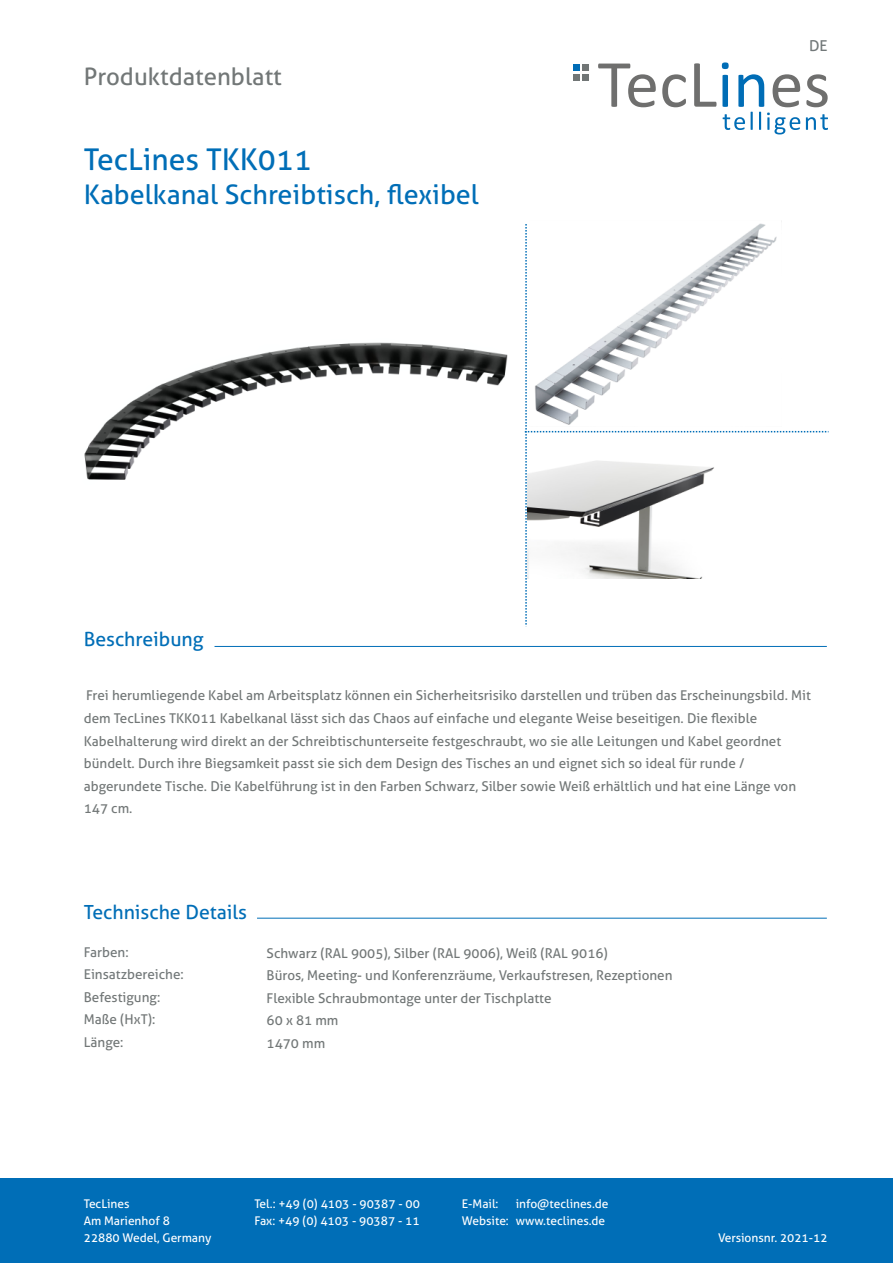
<style>
.page{position:relative;width:893px;height:1263px;background:#fff}
.page>*{position:absolute;margin:0;border:0;box-sizing:border-box;transform-origin:0 0}
.t1{font:30px "Aller";color:#006eb7}
.t2{font:27px "Aller";color:#006eb7}
.t3{font:24px "Aller";color:#727777}
.t4{font:19.5px "Aller";color:#006eb7}
.t5{font:15px "Aller";color:#727879}
.t6{font:13.5px/22.5px "Aller";color:#727777}
.t7{font:13.5px/22.5px "Aller";color:#727879}
.t8{font:12px "Aller";color:#fff}
</style>
<div class="page">
<div style="left:0;top:1178px;width:893px;height:85px;background:#006eb7"></div>
<svg style="left:598px;top:64px;width:58px;height:43px"></svg>
<svg style="left:662px;top:74px;width:24px;height:33px"></svg>
<svg style="left:694px;top:63px;width:22px;height:44px"></svg>
<svg style="left:806px;top:74px;width:22px;height:33px"></svg>
<svg style="left:722px;top:62px;width:78px;height:72px"></svg>
<svg style="left:806px;top:114px;width:22px;height:16px"></svg>
<div style="left:573px;top:64px;width:7px;height:6px;background:#006db6"></div>
<div style="left:582px;top:64px;width:7px;height:6px;background:#717676"></div>
<div style="left:573px;top:74px;width:7px;height:7px;background:#717676"></div>
<div style="left:582px;top:74px;width:7px;height:7px;background:#717676"></div>
<img style="left:84px;top:342px;width:424px;height:138px">
<hr style="left:215px;top:646px;width:612px;height:1px;background:#006eb7">
<hr style="left:257px;top:918px;width:570px;height:1px;background:#006eb7">
<svg style="left:525px;top:224px;width:303px;height:401px"></svg>
<h3 class="t3" style="left:84px;top:63px;width:200px">Produktdatenblatt</h3>
<h1 class="t1" style="left:84px;top:142px;width:230px">TecLines TKK011</h1>
<h2 class="t2" style="left:84px;top:179px;width:397px">Kabelkanal Schreibtisch, flexibel</h2>
<h3 class="t4" style="left:84px;top:628px;width:121px">Beschreibung</h3>
<p class="t5" style="left:809px;top:37px;width:20px">DE</p>
<p class="t6" style="left:84px;top:685px;width:729px">Frei herumliegende Kabel am Arbeitsplatz können ein Sicherheitsrisiko darstellen und trüben das Erscheinungsbild. Mit dem TecLines TKK011 Kabelkanal lässt sich das Chaos auf einfache und elegante Weise beseitigen. Die flexible Kabelhalterung wird direkt an der Schreibtischunterseite festgeschraubt, wo sie alle Leitungen und Kabel geordnet bündelt. Durch ihre Biegsamkeit passt sie sich dem Design des Tisches an und eignet sich so ideal für runde / abgerundete Tische. Die Kabelführung ist in den Farben Schwarz, Silber sowie Weiß erhältlich und hat eine Länge von 147 cm.</p>
<h3 class="t4" style="left:84px;top:900px;width:165px">Technische Details</h3>
<p class="t7" style="left:84px;top:941px;width:102px">Farben:<br>Einsatzbereiche:</p>
<p class="t6" style="left:84px;top:986px;width:78px">Befestigung:<br>Maße (HxT):<br>Länge:</p>
<p class="t6" style="left:267px;top:942px;width:407px">Schwarz (RAL 9005), Silber (RAL 9006), Weiß (RAL 9016)<br>Büros, Meeting- und Konferenzräume, Verkaufstresen, Rezeptionen Flexible Schraubmontage unter der Tischplatte<br>60 x 81 mm<br>1470 mm</p>
<p class="t8" style="left:84px;top:1196px;width:47px">TecLines</p>
<p class="t8" style="left:254px;top:1196px;width:167px">Tel.: +49 (0) 4103 - 90387 - 00</p>
<p class="t8" style="left:462px;top:1196px;width:38px">E-Mail:</p>
<p class="t8" style="left:516px;top:1196px;width:94px">info@teclines.de</p>
<p class="t8" style="left:84px;top:1213px;width:88px">Am Marienhof 8</p>
<p class="t8" style="left:254px;top:1213px;width:167px">Fax: +49 (0) 4103 - 90387 - 11</p>
<p class="t8" style="left:462px;top:1213px;width:145px">Website: www.teclines.de</p>
<p class="t8" style="left:84px;top:1230px;width:129px">22880 Wedel, Germany</p>
<p class="t8" style="left:718px;top:1230px;width:111px">Versionsnr. 2021-12</p>
</div>
